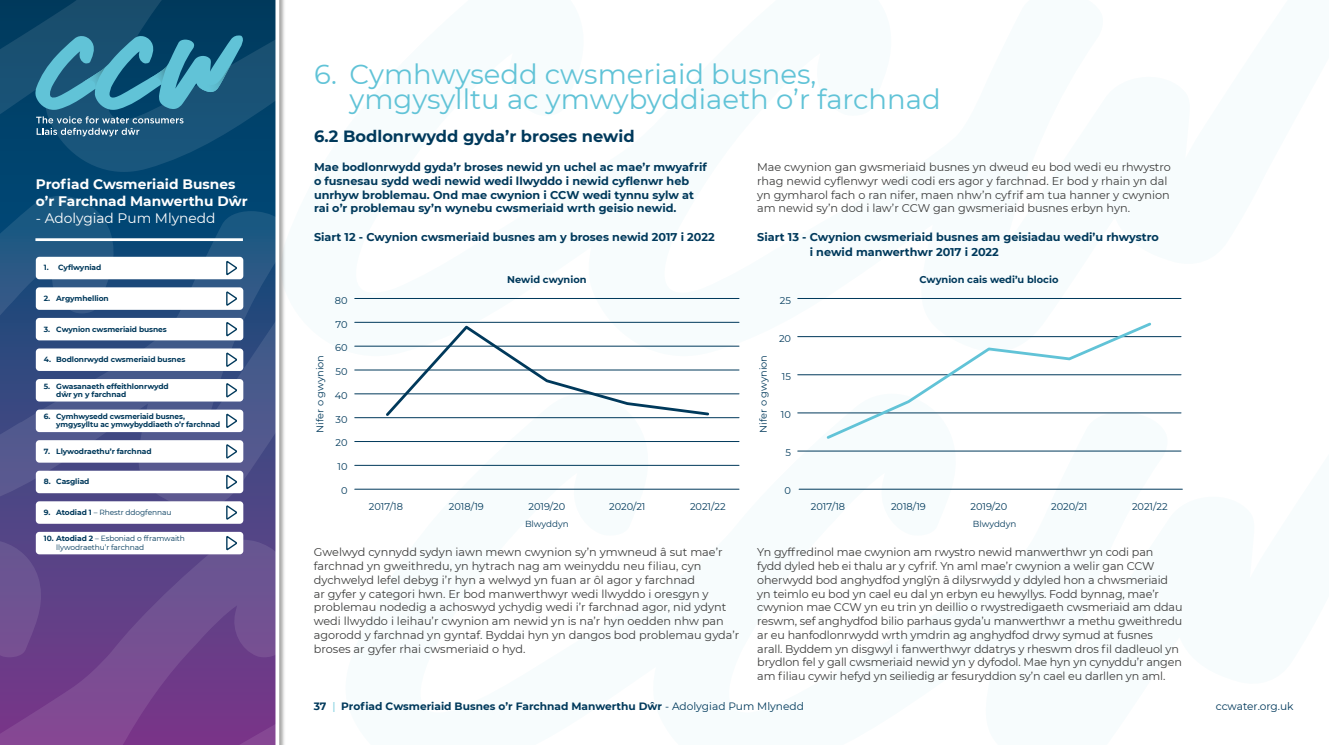
<style>
.page{position:relative;width:1329px;height:745px;background:#fff}
.page>*{position:absolute;margin:0;border:0;box-sizing:border-box;transform-origin:0 0}
.t1{font:27.5px/25px "Montserrat";color:#61c3d7}
.t2{font:700 16.25px "Montserrat";color:#00395b}
.t3{font:700 13.75px/16.5px "Montserrat";color:#fff}
.t4{font:13.75px "Montserrat";color:#fff}
.t5{font:11.25px/13.8px "Montserrat";letter-spacing:-.01em;color:#3c3c3b}
.t6{font:700 11.25px/13.8px "Montserrat";color:#00395b}
.t7{font:700 10.62px "Montserrat";color:#00395b}
.t8{font:10.62px "Montserrat";letter-spacing:-.01em;color:#00395b}
.t9{font:9.75px "Montserrat";color:#00395b}
.t10{font:700 9.75px "Montserrat";color:#00395b}
.t11{font:8.75px "Montserrat";color:#00395b}
.t12{font:700 7.5px/8.1px "Montserrat";letter-spacing:-.01em;color:#00395b}
.t13{font:7.5px/8.1px "Montserrat";letter-spacing:-.01em;color:#00395b}
.s1{font-weight:700}
.s2{font-weight:400;color:#61c3d7}
.s3{font-weight:400}
</style>
<div class="page">
<svg style="left:354px;top:393px;width:829px;height:97px"></svg>
<div style="left:0;top:0;width:285px;height:744px;background:#1d1d1b;opacity:.4"></div>
<svg style="left:0;top:172px;width:275px;height:367px;background:#1f487a"></svg>
<svg style="left:0;top:539px;width:275px;height:205px;background:#6e458c"></svg>
<svg style="left:0;top:0;width:275px;height:172px;background:#0b476d"></svg>
<svg style="left:0;top:196px;width:275px;height:316px;background:#315283"></svg>
<hr style="left:35px;top:238px;width:208px;height:3px;background:#fff">
<svg style="left:35px;top:35px;width:210px;height:75px;background:#307b98"></svg>
<img style="left:82px;top:67px;width:23px;height:22px">
<img style="left:148px;top:65px;width:20px;height:19px">
<img style="left:196px;top:62px;width:36px;height:30px">
<svg style="left:36px;top:116px;width:147px;height:20px;background:#437391"></svg>
<svg style="left:275px;top:0;width:4px;height:744px"></svg>
<hr style="left:355px;top:298px;width:384px;height:1px;background:#00395b">
<hr style="left:355px;top:345px;width:384px;height:1px;background:#00395b">
<hr style="left:355px;top:369px;width:384px;height:1px;background:#00395b">
<hr style="left:355px;top:393px;width:384px;height:1px;background:#00395b">
<hr style="left:355px;top:417px;width:384px;height:1px;background:#00395b">
<hr style="left:355px;top:441px;width:384px;height:1px;background:#00395b">
<hr style="left:355px;top:464px;width:384px;height:1px;background:#00395b">
<hr style="left:355px;top:488px;width:384px;height:1px;background:#00395b">
<hr style="left:355px;top:322px;width:384px;height:1px;background:#00395b">
<svg style="left:383px;top:325px;width:328px;height:93px"></svg>
<hr style="left:798px;top:298px;width:383px;height:1px;background:#00395b">
<hr style="left:798px;top:374px;width:383px;height:1px;background:#00395b">
<hr style="left:798px;top:412px;width:383px;height:1px;background:#00395b">
<hr style="left:798px;top:450px;width:383px;height:1px;background:#00395b">
<hr style="left:799px;top:488px;width:383px;height:1px;background:#00395b">
<hr style="left:798px;top:336px;width:383px;height:1px;background:#00395b">
<svg style="left:824px;top:322px;width:329px;height:119px"></svg>
<div style="left:36px;top:256px;width:207px;height:23px;background:#fff;border-radius:4px"></div>
<svg style="left:226px;top:260px;width:11px;height:15px"></svg>
<div style="left:36px;top:287px;width:207px;height:22px;background:#fff;border-radius:4px"></div>
<svg style="left:226px;top:291px;width:11px;height:14px"></svg>
<div style="left:36px;top:318px;width:207px;height:22px;background:#fff;border-radius:4px"></div>
<svg style="left:226px;top:322px;width:11px;height:14px"></svg>
<div style="left:36px;top:348px;width:207px;height:23px;background:#fff;border-radius:4px"></div>
<svg style="left:226px;top:352px;width:11px;height:14px"></svg>
<div style="left:36px;top:379px;width:207px;height:22px;background:#fff;border-radius:4px"></div>
<svg style="left:226px;top:383px;width:11px;height:14px"></svg>
<div style="left:36px;top:409px;width:207px;height:23px;background:#fff;border-radius:4px"></div>
<svg style="left:226px;top:413px;width:11px;height:15px"></svg>
<div style="left:36px;top:440px;width:207px;height:22px;background:#fff;border-radius:4px"></div>
<svg style="left:226px;top:444px;width:11px;height:14px"></svg>
<div style="left:36px;top:470px;width:207px;height:23px;background:#fff;border-radius:4px"></div>
<svg style="left:226px;top:474px;width:11px;height:15px"></svg>
<div style="left:36px;top:501px;width:207px;height:22px;background:#fff;border-radius:4px"></div>
<svg style="left:226px;top:505px;width:11px;height:14px"></svg>
<div style="left:36px;top:531px;width:207px;height:23px;background:#fff;border-radius:4px"></div>
<svg style="left:226px;top:536px;width:11px;height:14px"></svg>
<p class="t3" style="left:36px;top:175px;width:213px">Profiad Cwsmeriaid Busnes o’r Farchnad Manwerthu Dŵr</p>
<p class="t4" style="left:36px;top:208px;width:181px">- Adolygiad Pum Mlynedd</p>
<p class="t12" style="left:44px;top:263px;width:59px">1. Cyflwyniad</p>
<p class="t12" style="left:44px;top:294px;width:66px">2. Argymhellion</p>
<p class="t12" style="left:44px;top:324px;width:125px">3. Cwynion cwsmeriaid busnes</p>
<p class="t12" style="left:44px;top:355px;width:143px">4. Bodlonrwydd cwsmeriaid busnes</p>
<p class="t12" style="left:56px;top:381px;width:114px;text-indent:-12px">5. Gwasanaeth effeithlonrwydd dŵr yn y farchnad</p>
<p class="t12" style="left:56px;top:412px;width:165px;text-indent:-12px">6. Cymhwysedd cwsmeriaid busnes, ymgysylltu ac ymwybyddiaeth o’r farchnad</p>
<p class="t12" style="left:44px;top:446px;width:109px">7. Llywodraethu’r farchnad</p>
<p class="t12" style="left:44px;top:477px;width:47px">8. Casgliad</p>
<p class="t13" style="left:44px;top:507px;width:129px"><span class="s1">9. Atodiad 1</span> – Rhestr ddogfennau</p>
<p class="t13" style="left:56px;top:534px;width:130px;text-indent:-12px"><span class="s1">10. Atodiad 2</span> – Esboniad o fframwaith llywodraethu’r farchnad</p>
<h1 class="t1" style="left:349px;top:61px;width:593px;text-indent:-35px">6. Cymhwysedd cwsmeriaid busnes, ymgysylltu ac ymwybyddiaeth o’r farchnad</h1>
<h2 class="t2" style="left:314px;top:125px;width:322px">6.2 Bodlonrwydd gyda’r broses newid</h2>
<p class="t6" style="left:314px;top:159px;width:394px">Mae bodlonrwydd gyda’r broses newid yn uchel ac mae’r mwyafrif o fusnesau sydd wedi newid wedi llwyddo i newid cyflenwr heb unrhyw broblemau. Ond mae cwynion i CCW wedi tynnu sylw at rai o’r problemau sy’n wynebu cwsmeriaid wrth geisio newid.</p>
<p class="t6" style="left:314px;top:229px;width:402px">Siart 12 - Cwynion cwsmeriaid busnes am y broses newid 2017 i 2022</p>
<p class="t9" style="left:313px;top:432px;width:79px;rotate:-90deg">Nifer o gwynion</p>
<p class="t9" style="left:335px;top:293px;width:14px">80</p>
<p class="t9" style="left:336px;top:317px;width:14px">70</p>
<p class="t9" style="left:335px;top:341px;width:14px">60</p>
<p class="t9" style="left:336px;top:364px;width:14px">50</p>
<p class="t9" style="left:335px;top:388px;width:14px">40</p>
<p class="t9" style="left:336px;top:412px;width:14px">30</p>
<p class="t9" style="left:336px;top:436px;width:14px">20</p>
<p class="t9" style="left:338px;top:459px;width:12px">10</p>
<p class="t9" style="left:341px;top:483px;width:8px">0</p>
<p class="t9" style="left:369px;top:499px;width:36px">2017/18</p>
<p class="t10" style="left:507px;top:272px;width:81px">Newid cwynion</p>
<p class="t9" style="left:449px;top:499px;width:36px">2018/19</p>
<p class="t9" style="left:528px;top:499px;width:38px">2019/20</p>
<p class="t9" style="left:609px;top:499px;width:38px">2020/21</p>
<p class="t9" style="left:690px;top:499px;width:37px">2021/22</p>
<p class="t11" style="left:525px;top:517px;width:45px">Blwyddyn</p>
<p class="t5" style="left:314px;top:544px;width:427px">Gwelwyd cynnydd sydyn iawn mewn cwynion sy’n ymwneud â sut mae’r farchnad yn gweithredu, yn hytrach nag am weinyddu neu filiau, cyn dychwelyd lefel debyg i’r hyn a welwyd yn fuan ar ôl agor y farchnad<br>ar gyfer y categori hwn. Er bod manwerthwyr wedi llwyddo i oresgyn y problemau nodedig a achoswyd ychydig wedi i’r farchnad agor, nid ydynt wedi llwyddo i leihau’r cwynion am newid yn is na’r hyn oedden nhw pan agorodd y farchnad yn gyntaf. Byddai hyn yn dangos bod problemau gyda’r broses ar gyfer rhai cwsmeriaid o hyd.</p>
<p class="t5" style="left:757px;top:160px;width:415px">Mae cwynion gan gwsmeriaid busnes yn dweud eu bod wedi eu rhwystro rhag newid cyflenwyr wedi codi ers agor y farchnad. Er bod y rhain yn dal yn gymharol fach o ran nifer, maen nhw’n cyfrif am tua hanner y cwynion am newid sy’n dod i law’r CCW gan gwsmeriaid busnes erbyn hyn.</p>
<p class="t6" style="left:810px;top:229px;width:351px;line-height:15px;text-indent:-52px">Siart 13 - Cwynion cwsmeriaid busnes am geisiadau wedi’u rhwystro i newid manwerthwr 2017 i 2022</p>
<p class="t9" style="left:756px;top:432px;width:79px;rotate:-90deg">Nifer o gwynion</p>
<p class="t9" style="left:780px;top:293px;width:13px">25</p>
<p class="t9" style="left:779px;top:331px;width:14px">20</p>
<p class="t9" style="left:782px;top:369px;width:11px">15</p>
<p class="t9" style="left:781px;top:407px;width:12px">10</p>
<p class="t9" style="left:785px;top:445px;width:7px">5</p>
<p class="t9" style="left:784px;top:483px;width:8px">0</p>
<p class="t9" style="left:811px;top:499px;width:36px">2017/18</p>
<p class="t10" style="left:919px;top:272px;width:140px">Cwynion cais wedi’u blocio</p>
<p class="t9" style="left:891px;top:499px;width:36px">2018/19</p>
<p class="t9" style="left:970px;top:499px;width:38px">2019/20</p>
<p class="t9" style="left:1051px;top:499px;width:38px">2020/21</p>
<p class="t9" style="left:1132px;top:499px;width:37px">2021/22</p>
<p class="t11" style="left:973px;top:517px;width:45px">Blwyddyn</p>
<p class="t5" style="left:757px;top:544px;width:427px">Yn gyffredinol mae cwynion am rwystro newid manwerthwr yn codi pan<br>fydd dyled heb ei thalu ar y cyfrif. Yn aml mae’r cwynion a welir gan CCW oherwydd bod anghydfod ynglŷn â dilysrwydd y ddyled hon a chwsmeriaid yn teimlo eu bod yn cael eu dal yn erbyn eu hewyllys. Fodd bynnag, mae’r cwynion mae CCW yn eu trin yn deillio o rwystredigaeth cwsmeriaid am ddau reswm, sef anghydfod bilio parhaus gyda’u manwerthwr a methu gweithredu ar eu hanfodlonrwydd wrth ymdrin ag anghydfod drwy symud at fusnes<br>arall. Byddem yn disgwyl i fanwerthwyr ddatrys y rheswm dros fil dadleuol yn brydlon fel y gall cwsmeriaid newid yn y dyfodol. Mae hyn yn cynyddu’r angen am filiau cywir hefyd yn seiliedig ar fesuryddion sy’n cael eu darllen yn aml.</p>
<p class="t7" style="left:314px;top:697px;width:492px">37 <span class="s2">|</span> Profiad Cwsmeriaid Busnes o’r Farchnad Manwerthu Dŵr <span class="s3">- Adolygiad Pum Mlynedd</span></p>
<p class="t8" style="left:1216px;top:698px;width:79px">ccwater.org.uk</p>
</div>
